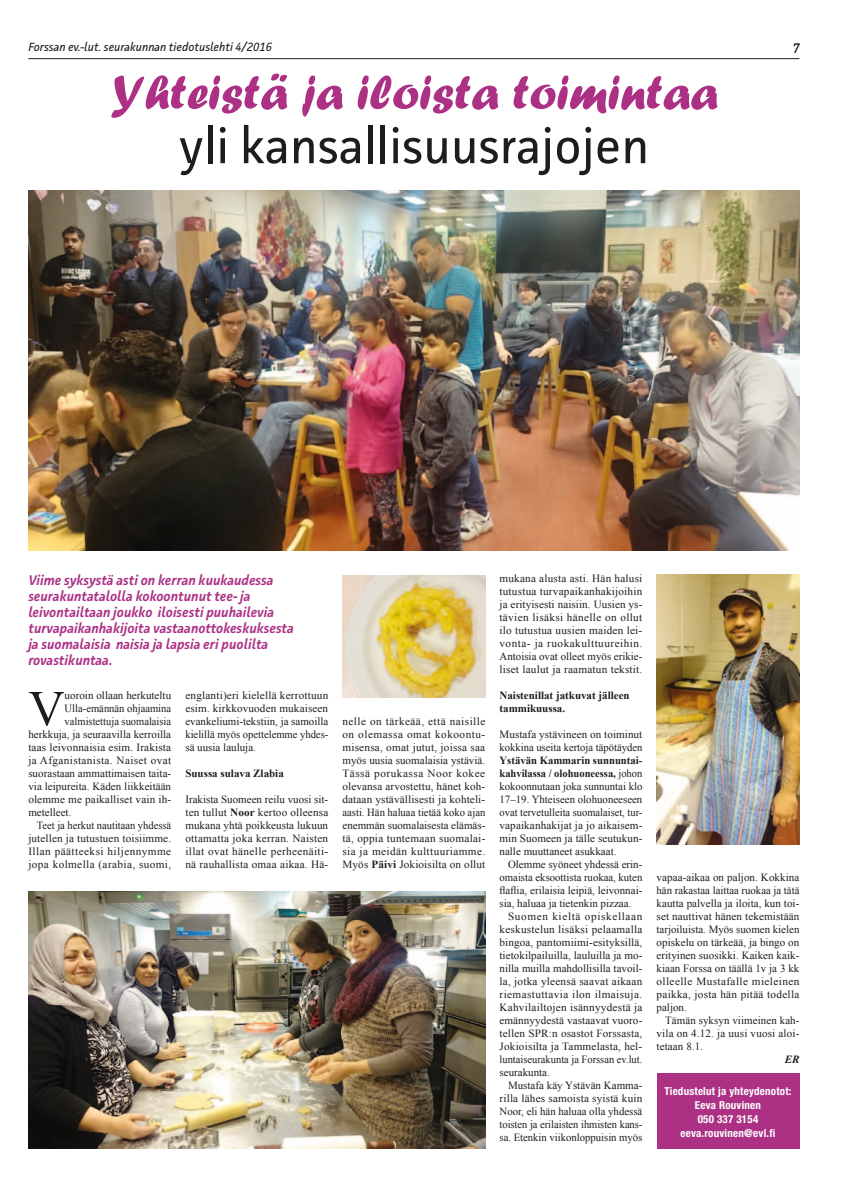
<style>
.page{position:relative;width:842px;height:1191px;background:#fff}
.page>*{position:absolute;margin:0;border:0;box-sizing:border-box;transform-origin:0 0}
.t1{font:50.3px "Times New Roman";color:#1d1d1b}
.t2{font:50px "Forte";color:#ac3185}
.t3{font:50px "Facit";color:#1d1d1b}
.t4{font:italic 600 14px/16px "Facit";color:#ac3185}
.t5{font:italic 600 14px "Facit";color:#1d1d1b;scale:.9 1}
.t6{font:italic 12px "Facit";color:#1d1d1b}
.t7{font:11px/13px "Times New Roman";letter-spacing:.005em;color:#1d1d1b;text-align:justify}
.t8{font:11px/13px "Times New Roman";letter-spacing:.005em;color:#1d1d1b;text-align:justify;scale:.96 1}
.t9{font:11px "Times New Roman";letter-spacing:.005em;color:#1d1d1b;scale:.95 1}
.t10{font:11px "Times New Roman";letter-spacing:.035em;color:#1d1d1b}
.t11{font:700 condensed 11px/14px "Helvetica Neue LT Std";letter-spacing:.02em;color:#fff;text-align:center}
.t12{font:700 11px/13px "Times New Roman";color:#1d1d1b}
.t13{font:11px "Times New Roman";letter-spacing:.04em;color:#1d1d1b}
.t14{font:11px "Times New Roman";letter-spacing:.055em;color:#1d1d1b}
.t15{font:italic 700 11px "Times New Roman";color:#1d1d1b}
.s1{font-weight:700}
</style>
<div class="page">
<hr style="left:28px;top:58px;width:771px;height:1px;background:#1d1d1b">
<img style="left:28px;top:891px;width:457px;height:257px">
<img style="left:657px;top:574px;width:142px;height:270px">
<img style="left:28px;top:190px;width:771px;height:360px">
<img style="left:342px;top:575px;width:143px;height:123px">
<div style="left:657px;top:1073px;width:142px;height:75px;background:#ac3185"></div>
<p class="t6" style="left:28px;top:39px;width:245px">Forssan ev.-lut. seurakunnan tiedotuslehti 4/2016</p>
<p class="t5" style="left:793px;top:39px;width:9px">7</p>
<h2 class="t2" style="left:110px;top:63px;width:609px">Yhteistä ja iloista toimintaa</h2>
<h2 class="t3" style="left:179px;top:115px;width:472px">yli kansallisuusrajojen</h2>
<p class="t4" style="left:28px;top:572px;width:267px">Viime syksystä asti on kerran kuukaudessa seurakuntatalolla kokoontunut tee- ja leivontailtaan joukko iloisesti puuhailevia turvapaikanhakijoita vastaanottokeskuksesta ja suomalaisia naisia ja lapsia eri puolilta rovastikuntaa.</p>
<h1 class="t1" style="left:28px;top:674px;width:38px">V</h1>
<p class="t7" style="left:65px;top:689px;width:108px">uoroin ollaan herkuteltu</p>
<p class="t8" style="left:65px;top:702px;width:113px">Ulla-emännän ohjaamina</p>
<p class="t8" style="left:65px;top:715px;width:113px">valmistettuja suomalaisia</p>
<p class="t7" style="left:28px;top:728px;width:144px">herkkuja, ja seuraavilla kerroilla</p>
<p class="t7" style="left:28px;top:741px;width:144px">taas leivonnaisia esim. Irakista</p>
<p class="t10" style="left:28px;top:753px;width:144px">ja Afganistanista. Naiset ovat</p>
<p class="t7" style="left:28px;top:767px;width:144px">suorastaan ammattimaisen taita-</p>
<p class="t7" style="left:28px;top:780px;width:144px">via leipureita. Käden liikkeitään</p>
<p class="t7" style="left:28px;top:793px;width:144px">olemme me paikalliset vain ih-</p>
<p class="t7" style="left:28px;top:806px;width:45px">metelleet.</p>
<p class="t9" style="left:37px;top:818px;width:143px">Teet ja herkut nautitaan yhdessä</p>
<p class="t7" style="left:28px;top:832px;width:144px">jutellen ja tutustuen toisiimme.</p>
<p class="t13" style="left:28px;top:844px;width:144px">Illan päätteeksi hiljennymme</p>
<p class="t10" style="left:28px;top:857px;width:144px">jopa kolmella (arabia, suomi,</p>
<p class="t7" style="left:185px;top:689px;width:144px">englanti)eri kielellä kerrottuun esim. kirkkovuoden mukaiseen evankeliumi-tekstiin, ja samoilla kielillä myös opettelemme yhdes&shy;sä uusia lauluja.</p>
<p class="t12" style="left:185px;top:767px;width:100px">Suussa sulava Zlabia</p>
<p class="t7" style="left:185px;top:793px;width:144px">Irakista Suomeen reilu vuosi sit&shy;ten tullut <span class="s1">Noor</span> kertoo olleensa mukana yhtä poikkeusta lukuun ottamatta joka kerran. Naisten illat ovat hänelle perheenäiti&shy;nä rauhallista omaa aikaa. Hä-</p>
<p class="t7" style="left:342px;top:715px;width:144px">nelle on tärkeää, että naisille on olemassa omat kokoontu&shy;misensa, omat jutut, joissa saa myös uusia suomalaisia ystäviä.<br>Tässä porukassa Noor kokee olevansa arvostettu, hänet koh&shy;dataan ystävällisesti ja kohteli&shy;aasti. Hän haluaa tietää koko ajan enemmän suomalaisesta elämäs&shy;tä, oppia tuntemaan suomalai&shy;sia ja meidän kulttuuriamme.<br>Myös <span class="s1">Päivi</span> Jokioisilta on ollut</p>
<p class="t7" style="left:499px;top:572px;width:144px">mukana alusta asti. Hän halusi tutustua turvapaikanhakijoihin ja erityisesti naisiin. Uusien ys&shy;tävien lisäksi hänelle on ollut ilo tutustua uusien maiden lei&shy;vonta- ja ruokakulttuureihin.<br>Antoisia ovat olleet myös erikie&shy;liset laulut ja raamatun tekstit.</p>
<p class="t12" style="left:499px;top:689px;width:132px">Naistenillat jatkuvat jälleen tammikuussa.</p>
<p class="t7" style="left:499px;top:728px;width:144px">Mustafa ystävineen on toiminut kokkina useita kertoja täpötäyden</p>
<p class="t8" style="left:499px;top:754px;width:150px"><span class="s1">Ystävän Kammarin sunnuntai&shy;kahvilassa / olohuoneessa,</span> johon kokoonnutaan joka sunnuntai klo 17–19. Yhteiseen olohuoneeseen ovat tervetulleita suomalaiset, tur&shy;vapaikanhakijat ja jo aikaisem&shy;min Suomeen ja tälle seutukun&shy;nalle muuttaneet asukkaat.</p>
<p class="t7" style="left:508px;top:858px;width:136px">Olemme syöneet yhdessä erin-</p>
<p class="t7" style="left:499px;top:871px;width:144px">omaista eksoottista ruokaa, kuten</p>
<p class="t7" style="left:499px;top:884px;width:144px">flaflia, erilaisia leipiä, leivonnai-</p>
<p class="t7" style="left:499px;top:897px;width:133px">sia, haluaa ja tietenkin pizzaa.</p>
<p class="t14" style="left:508px;top:909px;width:136px">Suomen kieltä opiskellaan</p>
<p class="t7" style="left:499px;top:923px;width:144px">keskustelun lisäksi pelaamalla</p>
<p class="t7" style="left:499px;top:936px;width:144px">bingoa, pantomiimi-esityksillä,</p>
<p class="t7" style="left:499px;top:949px;width:144px">tietokilpailuilla, lauluilla ja mo-</p>
<p class="t7" style="left:499px;top:962px;width:144px">nilla muilla mahdollisilla tavoil-</p>
<p class="t7" style="left:499px;top:975px;width:144px">la, jotka yleensä saavat aikaan</p>
<p class="t10" style="left:499px;top:987px;width:144px">riemastuttavia ilon ilmaisuja.</p>
<p class="t7" style="left:499px;top:1001px;width:144px">Kahvilailtojen isännyydestä ja</p>
<p class="t7" style="left:499px;top:1014px;width:144px">emännyydestä vastaavat vuoro-</p>
<p class="t7" style="left:499px;top:1027px;width:144px">tellen SPR:n osastot Forssasta,</p>
<p class="t7" style="left:499px;top:1040px;width:144px">Jokioisilta ja Tammelasta, hel-</p>
<p class="t9" style="left:499px;top:1052px;width:152px">luntaiseurakunta ja Forssan ev.lut.</p>
<p class="t7" style="left:499px;top:1066px;width:52px">seurakunta.</p>
<p class="t7" style="left:508px;top:1079px;width:136px">Mustafa käy Ystävän Kamma-</p>
<p class="t7" style="left:499px;top:1092px;width:144px">rilla lähes samoista syistä kuin</p>
<p class="t7" style="left:499px;top:1105px;width:144px">Noor, eli hän haluaa olla yhdessä</p>
<p class="t9" style="left:499px;top:1117px;width:152px">toisten ja erilaisten ihmisten kans-</p>
<p class="t7" style="left:499px;top:1131px;width:144px">sa. Etenkin viikonloppuisin myös</p>
<p class="t7" style="left:657px;top:871px;width:144px">vapaa-aikaa on paljon. Kokkina hän rakastaa laittaa ruokaa ja tätä kautta palvella ja iloita, kun toi&shy;set nauttivat hänen tekemistään tarjoiluista. Myös suomen kielen opiskelu on tärkeää, ja bingo on erityinen suosikki. Kaiken kaik&shy;kiaan Forssa on täällä 1v ja 3 kk olleelle Mustafalle mieleinen paikka, josta hän pitää todella paljon.</p>
<p class="t7" style="left:657px;top:1014px;width:144px;text-indent:9px">Tämän syksyn viimeinen kah&shy;vila on 4.12. ja uusi vuosi aloi&shy;tetaan 8.1.</p>
<p class="t15" style="left:785px;top:1052px;width:16px">ER</p>
<p class="t11" style="left:664px;top:1084px;width:129px">Tiedustelut ja yhteydenotot:<br>Eeva Rouvinen<br>050 337 3154 eeva.rouvinen@evl.fi</p>
</div>
